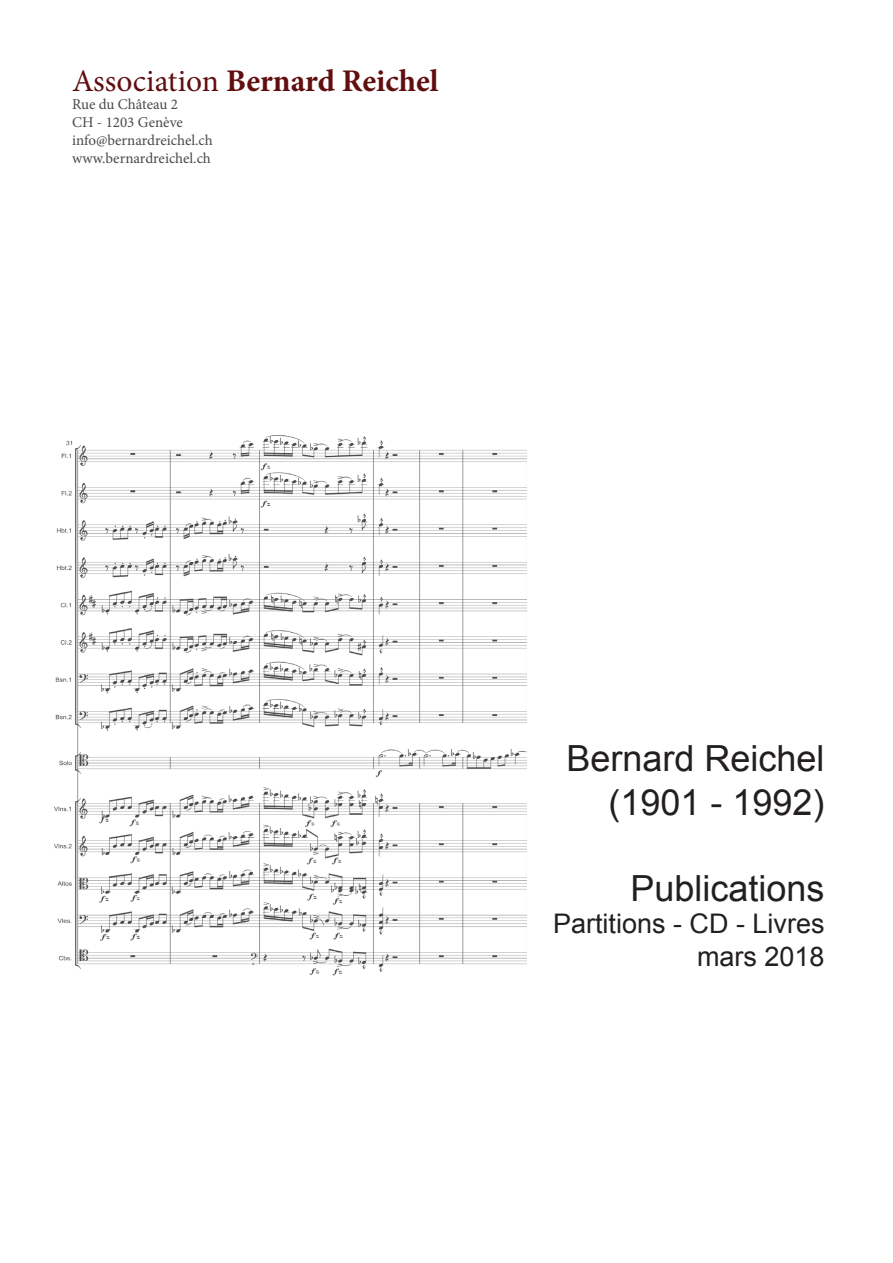
<style>
.page{position:relative;width:893px;height:1263px;background:#fff}
.page>*{position:absolute;margin:0;border:0;box-sizing:border-box;transform-origin:0 0}
.t1{font:36px/43.2px "Arial";color:#231f20;text-align:right}
.t2{font:700 31.5px "Minion Pro";color:#610e0f}
.t3{font:27px/32.4px "Arial";color:#231f20;text-align:right}
.t4{font:15px/18px "Minion Pro";color:#494a4b}
.s1{font-weight:400}
</style>
<div class="page">
<img style="left:54px;top:435px;width:472px;height:541px">
<h2 class="t2" style="left:72px;top:59px;width:368px"><span class="s1">Association</span> Bernard Reichel</h2>
<p class="t4" style="left:72px;top:95px;width:142px">Rue du Château 2<br>CH - 1203 Genève info@bernardreichel.ch www.bernardreichel.ch</p>
<h1 class="t1" style="left:566px;top:737px;width:260px">Bernard Reichel (1901 - 1992)</h1>
<h1 class="t1" style="left:630px;top:867px;width:196px">Publications</h1>
<h3 class="t3" style="left:553px;top:908px;width:273px">Partitions - CD - Livres mars 2018</h3>
</div>
